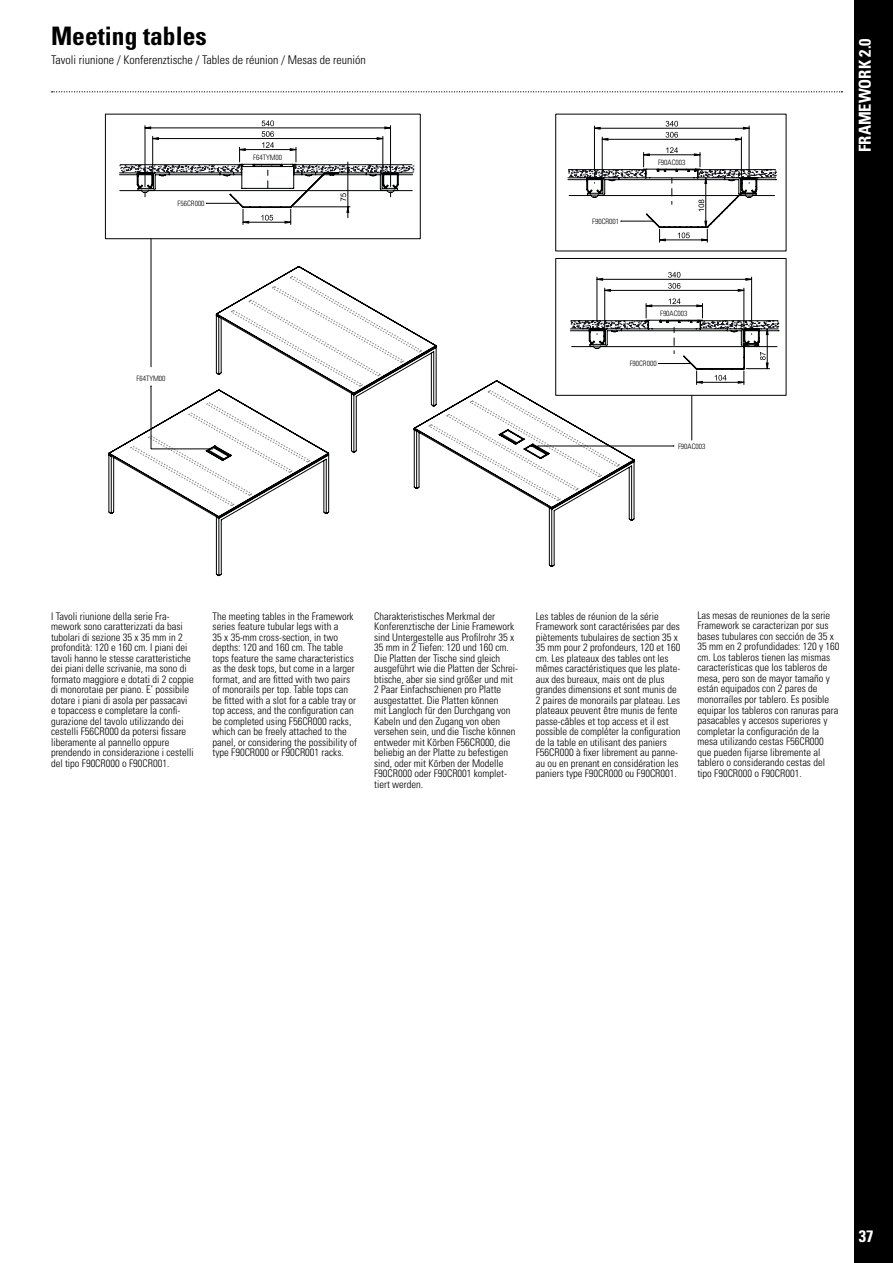
<style>
.page{position:relative;width:893px;height:1263px;background:#fff}
.page>*{position:absolute;margin:0;border:0;box-sizing:border-box;transform-origin:0 0}
.t1{font:700 condensed 25.5px "Univers LT Std";color:#000}
.t2{font:700 condensed 16.5px "Univers LT Std";color:#fff}
.t3{font:300 condensed 12px "Univers LT Std";color:#000}
.t4{font:300 condensed 10.5px/10.5px "Univers LT Std";color:#000}
.t5{font:300 condensed 7.5px "Univers LT Std";color:#020203}
</style>
<div class="page">
<div style="left:855px;top:0;width:38px;height:1263px;background:#000"></div>
<svg style="left:52px;top:91px;width:790px;height:1px"></svg>
<svg style="left:108px;top:440px;width:527px;height:136px"></svg>
<svg style="left:105px;top:114px;width:681px;height:282px"></svg>
<svg style="left:567px;top:121px;width:209px;height:121px"></svg>
<svg style="left:119px;top:120px;width:294px;height:104px"></svg>
<svg style="left:130px;top:266px;width:649px;height:240px"></svg>
<hr style="left:151px;top:239px;width:1px;height:128px;background:#010202">
<hr style="left:691px;top:395px;width:1px;height:45px;background:#010202">
<h1 class="t1" style="left:51px;top:20px;width:157px">Meeting tables</h1>
<p class="t3" style="left:51px;top:53px;width:316px">Tavoli riunione / Konferenztische / Tables de réunion / Mesas de reunión</p>
<p class="t5" style="left:178px;top:199px;width:28px">F56CR000</p>
<p class="t5" style="left:253px;top:153px;width:31px">F64TYM00</p>
<p class="t5" style="left:136px;top:374px;width:31px">F64TYM00</p>
<p class="t5" style="left:592px;top:217px;width:28px">F90CR001</p>
<p class="t5" style="left:658px;top:158px;width:29px">F90AC003</p>
<p class="t5" style="left:660px;top:309px;width:29px">F90AC003</p>
<p class="t5" style="left:630px;top:359px;width:28px">F90CR000</p>
<p class="t5" style="left:678px;top:442px;width:29px">F90AC003</p>
<h2 class="t2" style="left:855px;top:152px;width:115px;rotate:-90deg">FRAMEWORK 2.0</h2>
<p class="t4" style="left:51px;top:611px;width:144px">I Tavoli riunione della serie Fra&shy;mework sono caratterizzati da basi tubolari di sezione 35 x 35 mm in 2 profondità: 120 e 160 cm. I piani dei tavoli hanno le stesse caratteristiche dei piani delle scrivanie, ma sono di formato maggiore e dotati di 2 coppie di monorotaie per piano. E’ possibile dotare i piani di asola per passacavi e topaccess e completare la confi&shy;gurazione del tavolo utilizzando dei cestelli F56CR000 da potersi fissare liberamente al pannello oppure prendendo in considerazione i cestelli del tipo F90CR000 o F90CR001.</p>
<p class="t4" style="left:213px;top:611px;width:146px">The meeting tables in the Framework series feature tubular legs with a<br>35 x 35-mm cross-section, in two depths: 120 and 160 cm. The table tops feature the same characteristics as the desk tops, but come in a larger format, and are fitted with two pairs of monorails per top. Table tops can be fitted with a slot for a cable tray or top access, and the configuration can be completed using F56CR000 racks, which can be freely attached to the panel, or considering the possibility of type F90CR000 or F90CR001 racks.</p>
<p class="t4" style="left:374px;top:611px;width:146px">Charakteristisches Merkmal der Konferenztische der Linie Framework sind Untergestelle aus Profilrohr 35 x 35 mm in 2 Tiefen: 120 und 160 cm.<br>Die Platten der Tische sind gleich ausgeführt wie die Platten der Schrei&shy;btische, aber sie sind größer und mit 2 Paar Einfachschienen pro Platte ausgestattet. Die Platten können<br>mit Langloch für den Durchgang von Kabeln und den Zugang von oben versehen sein, und die Tische können entweder mit Körben F56CR000, die beliebig an der Platte zu befestigen sind, oder mit Körben der Modelle F90CR000 oder F90CR001 komplet&shy;tiert werden.</p>
<p class="t4" style="left:536px;top:611px;width:146px">Les tables de réunion de la série Framework sont caractérisées par des piètements tubulaires de section 35 x 35 mm pour 2 profondeurs, 120 et 160 cm. Les plateaux des tables ont les mêmes caractéristiques que les plate&shy;aux des bureaux, mais ont de plus grandes dimensions et sont munis de 2 paires de monorails par plateau. Les plateaux peuvent être munis de fente passe-câbles et top access et il est possible de compléter la configuration de la table en utilisant des paniers F56CR000 à fixer librement au panne&shy;au ou en prenant en considération les paniers type F90CR000 ou F90CR001.</p>
<p class="t4" style="left:697px;top:610px;width:144px">Las mesas de reuniones de la serie Framework se caracterizan por sus bases tubulares con sección de 35 x 35 mm en 2 profundidades: 120 y 160 cm. Los tableros tienen las mismas características que los tableros de mesa, pero son de mayor tamaño y están equipados con 2 pares de monorraíles por tablero. Es posible equipar los tableros con ranuras para pasacables y accesos superiores y completar la configuración de la mesa utilizando cestas F56CR000 que pueden fijarse libremente al tablero o considerando cestas del tipo F90CR000 o F90CR001.</p>
<h2 class="t2" style="left:859px;top:1226px;width:16px">37</h2>
</div>
